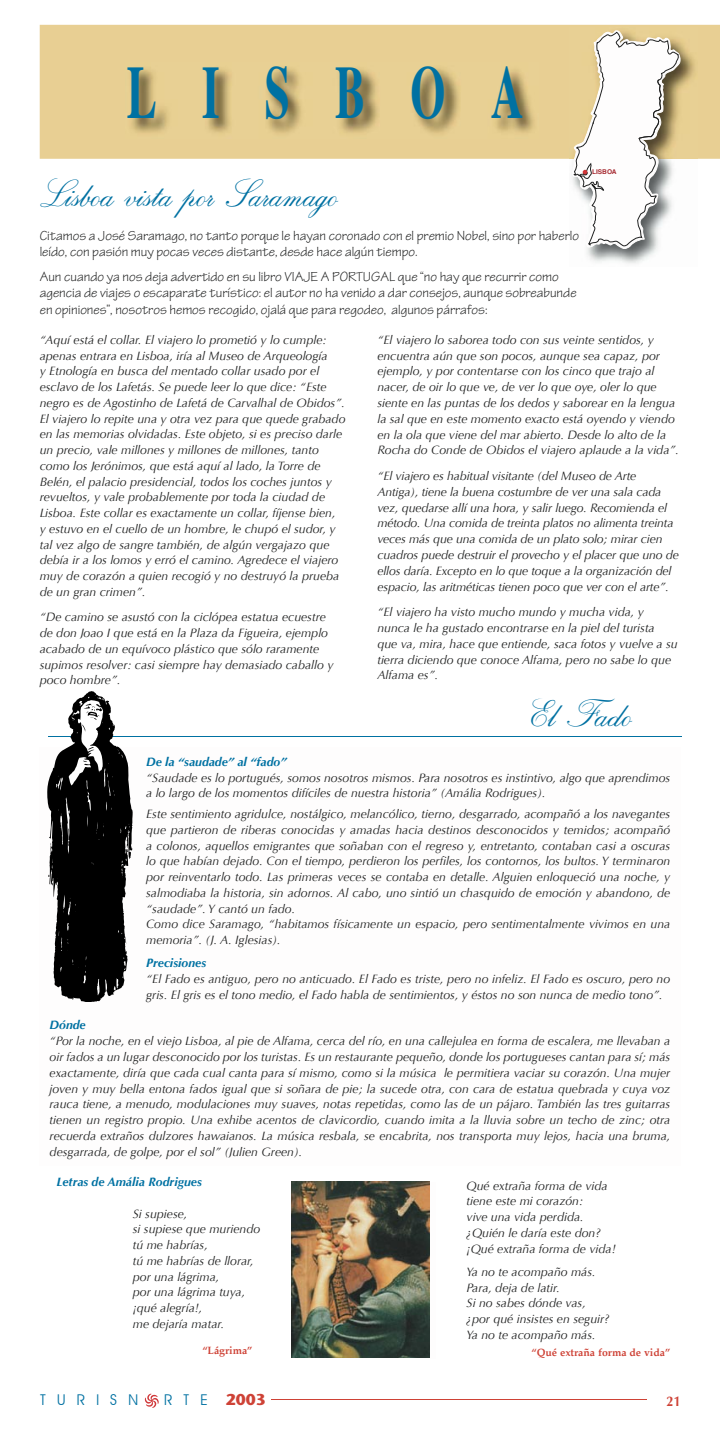
<style>
.page{position:relative;width:720px;height:1439px;background:#fff}
.page>*{position:absolute;margin:0;border:0;box-sizing:border-box;transform-origin:0 0}
.t1{font:700 75.25px "Times";letter-spacing:1em;color:#0071a2;scale:.6 1}
.t2{font:42px "Regency Script";color:#0071a2}
.t3{font:700 15.75px "Stone Sans";color:#ce4236}
.t4{font:14.88px "Avant Garde";letter-spacing:.7em;color:#0071a2}
.t5{font:14px/16.8px "Tekton MM 240 564";color:#202121}
.t6{font:700 14px "Optima";color:#ce4236;scale:.9 1}
.t7{font:italic 12.25px/15.8px "Optima";color:#202121}
.t8{font:italic 700 12.25px "Optima";color:#0071a2}
.t9{font:700 10.5px "Palatino";color:#ce4236}
.t10{font:700 6.48px "Helvetica";color:#a72c33}
.s1{font-family:"Avant Garde";font-weight:400;font-size:14.88px;color:#0071a2}
</style>
<div class="page">
<hr style="left:271px;top:1399px;width:375px;height:1px;background:#ce4236">
<svg style="left:145px;top:1393px;width:14px;height:14px"></svg>
<div style="left:40px;top:25px;width:679px;height:134px;background:#e8cf93"></div>
<img style="left:126px;top:63px;width:412px;height:75px">
<img style="left:569px;top:28px;width:127px;height:236px">
<svg style="left:572px;top:31px;width:107px;height:218px"></svg>
<img style="left:291px;top:1181px;width:138px;height:176px">
<hr style="left:48px;top:736px;width:633px;height:1px;background:#0071a2">
<svg style="left:48px;top:691px;width:84px;height:310px"></svg>
<h1 class="t1" style="left:127px;top:42px;width:662px">LISBOA</h1>
<h2 class="t2" style="left:40px;top:179px;width:300px">Lisboa vista por Saramago</h2>
<p class="t5" style="left:40px;top:227px;width:540px">Citamos a José Saramago, no tanto porque le hayan coronado con el premio Nobel, sino por haberlo leído, con pasión muy pocas veces distante, desde hace algún tiempo.</p>
<p class="t5" style="left:40px;top:268px;width:538px">Aun cuando ya nos deja advertido en su libro VIAJE A PORTUGAL que “no hay que recurrir como agencia de viajes o escaparate turístico: el autor no ha venido a dar consejos, aunque sobreabunde en opiniones”, nosotros hemos recogido, ojalá que para regodeo, algunos párrafos:</p>
<p class="t10" style="left:592px;top:168px;width:26px">LISBOA</p>
<p class="t7" style="left:40px;top:332px;width:307px">“Aquí está el collar. El viajero lo prometió y lo cumple: apenas entrara en Lisboa, iría al Museo de Arqueología<br>y Etnología en busca del mentado collar usado por el esclavo de los Lafetás. Se puede leer lo que dice: “Este negro es de Agostinho de Lafetá de Carvalhal de Obidos”.<br>El viajero lo repite una y otra vez para que quede grabado en las memorias olvidadas. Este objeto, si es preciso darle un precio, vale millones y millones de millones, tanto como los Jerónimos, que está aquí al lado, la Torre de Belén, el palacio presidencial, todos los coches juntos y revueltos, y vale probablemente por toda la ciudad de Lisboa. Este collar es exactamente un collar, fíjense bien,<br>y estuvo en el cuello de un hombre, le chupó el sudor, y tal vez algo de sangre también, de algún vergajazo que debía ir a los lomos y erró el camino. Agredece el viajero muy de corazón a quien recogió y no destruyó la prueba de un gran crimen”.</p>
<p class="t7" style="left:40px;top:609px;width:295px">“De camino se asustó con la ciclópea estatua ecuestre de don Joao I que está en la Plaza da Figueira, ejemplo acabado de un equívoco plástico que sólo raramente supimos resolver: casi siempre hay demasiado caballo y poco hombre”.</p>
<p class="t7" style="left:377px;top:332px;width:303px">“El viajero lo saborea todo con sus veinte sentidos, y encuentra aún que son pocos, aunque sea capaz, por ejemplo, y por contentarse con los cinco que trajo al nacer, de oir lo que ve, de ver lo que oye, oler lo que siente en las puntas de los dedos y saborear en la lengua la sal que en este momento exacto está oyendo y viendo en la ola que viene del mar abierto. Desde lo alto de la Rocha do Conde de Obidos el viajero aplaude a la vida”.</p>
<p class="t7" style="left:377px;top:468px;width:303px">“El viajero es habitual visitante (del Museo de Arte Antiga), tiene la buena costumbre de ver una sala cada vez, quedarse allí una hora, y salir luego. Recomienda el método. Una comida de treinta platos no alimenta treinta veces más que una comida de un plato solo; mirar cien cuadros puede destruir el provecho y el placer que uno de ellos daría. Excepto en lo que toque a la organización del espacio, las aritméticas tienen poco que ver con el arte”.</p>
<p class="t7" style="left:377px;top:604px;width:302px">“El viajero ha visto mucho mundo y mucha vida, y nunca le ha gustado encontrarse en la piel del turista que va, mira, hace que entiende, saca fotos y vuelve a su tierra diciendo que conoce Alfama, pero no sabe lo que Alfama es”.</p>
<h2 class="t2" style="left:530px;top:699px;width:103px">El Fado</h2>
<p class="t8" style="left:146px;top:754px;width:142px">De la “saudade” al “fado”</p>
<p class="t7" style="left:146px;top:769px;width:525px">“Saudade es lo portugués, somos nosotros mismos. Para nosotros es instintivo, algo que aprendimos a lo largo de los momentos difíciles de nuestra historia” (Amália Rodrigues).</p>
<p class="t7" style="left:146px;top:806px;width:525px">Este sentimiento agridulce, nostálgico, melancólico, tierno, desgarrado, acompañó a los navegantes que partieron de riberas conocidas y amadas hacia destinos desconocidos y temidos; acompañó a colonos, aquellos emigrantes que soñaban con el regreso y, entretanto, contaban casi a oscuras lo que habían dejado. Con el tiempo, perdieron los perfiles, los contornos, los bultos. Y terminaron por reinventarlo todo. Las primeras veces se contaba en detalle. Alguien enloqueció una noche, y salmodiaba la historia, sin adornos. Al cabo, uno sintió un chasquido de emoción y abandono, de “saudade”. Y cantó un fado.<br>Como dice Saramago, “habitamos físicamente un espacio, pero sentimentalmente vivimos en una memoria”. (J. A. Iglesias).</p>
<p class="t8" style="left:146px;top:956px;width:61px">Precisiones</p>
<p class="t7" style="left:146px;top:971px;width:525px">“El Fado es antiguo, pero no anticuado. El Fado es triste, pero no infeliz. El Fado es oscuro, pero no gris. El gris es el tono medio, el Fado habla de sentimientos, y éstos no son nunca de medio tono”.</p>
<p class="t8" style="left:50px;top:1018px;width:38px">Dónde</p>
<p class="t7" style="left:50px;top:1033px;width:622px;text-align:justify">“Por la noche, en el viejo Lisboa, al pie de Alfama, cerca del río, en una callejulea en forma de escalera, me llevaban a oir fados a un lugar desconocido por los turistas. Es un restaurante pequeño, donde los portugueses cantan para sí; más exactamente, diría que cada cual canta para sí mismo, como si la música le permitiera vaciar su corazón. Una mujer joven y muy bella entona fados igual que si soñara de pie; la sucede otra, con cara de estatua quebrada y cuya voz rauca tiene, a menudo, modulaciones muy suaves, notas repetidas, como las de un pájaro. También las tres guitarras tienen un registro propio. Una exhibe acentos de clavicordio, cuando imita a la lluvia sobre un techo de zinc; otra recuerda extraños dulzores hawaianos. La música resbala, se encabrita, nos transporta muy lejos, hacia una bruma, desgarrada, de golpe, por el sol” (Julien Green).</p>
<p class="t8" style="left:56px;top:1175px;width:147px">Letras de Amália Rodrigues</p>
<p class="t7" style="left:133px;top:1205px;width:129px">Si supiese,<br>si supiese que muriendo tú me habrías,<br>tú me habrías de llorar, por una lágrima,<br>por una lágrima tuya, ¡qué alegría!,<br>me dejaría matar.</p>
<p class="t7" style="left:466px;top:1177px;width:151px">Qué extraña forma de vida tiene este mi corazón:<br>vive una vida perdida. ¿Quién le daría este don? ¡Qué extraña forma de vida!</p>
<p class="t7" style="left:466px;top:1264px;width:144px">Ya no te acompaño más.<br>Para, deja de latir.<br>Si no sabes dónde vas, ¿por qué insistes en seguir?<br>Ya no te acompaño más.</p>
<p class="t9" style="left:202px;top:1344px;width:52px">“Lágrima”</p>
<p class="t9" style="left:531px;top:1345px;width:140px">“Qué extraña forma de vida”</p>
<p class="t4" style="left:40px;top:1391px;width:100px">TURISN</p>
<p class="t3" style="left:164px;top:1389px;width:103px"><span class="s1">R T E</span> 2003</p>
<p class="t6" style="left:666px;top:1393px;width:17px">21</p>
</div>
